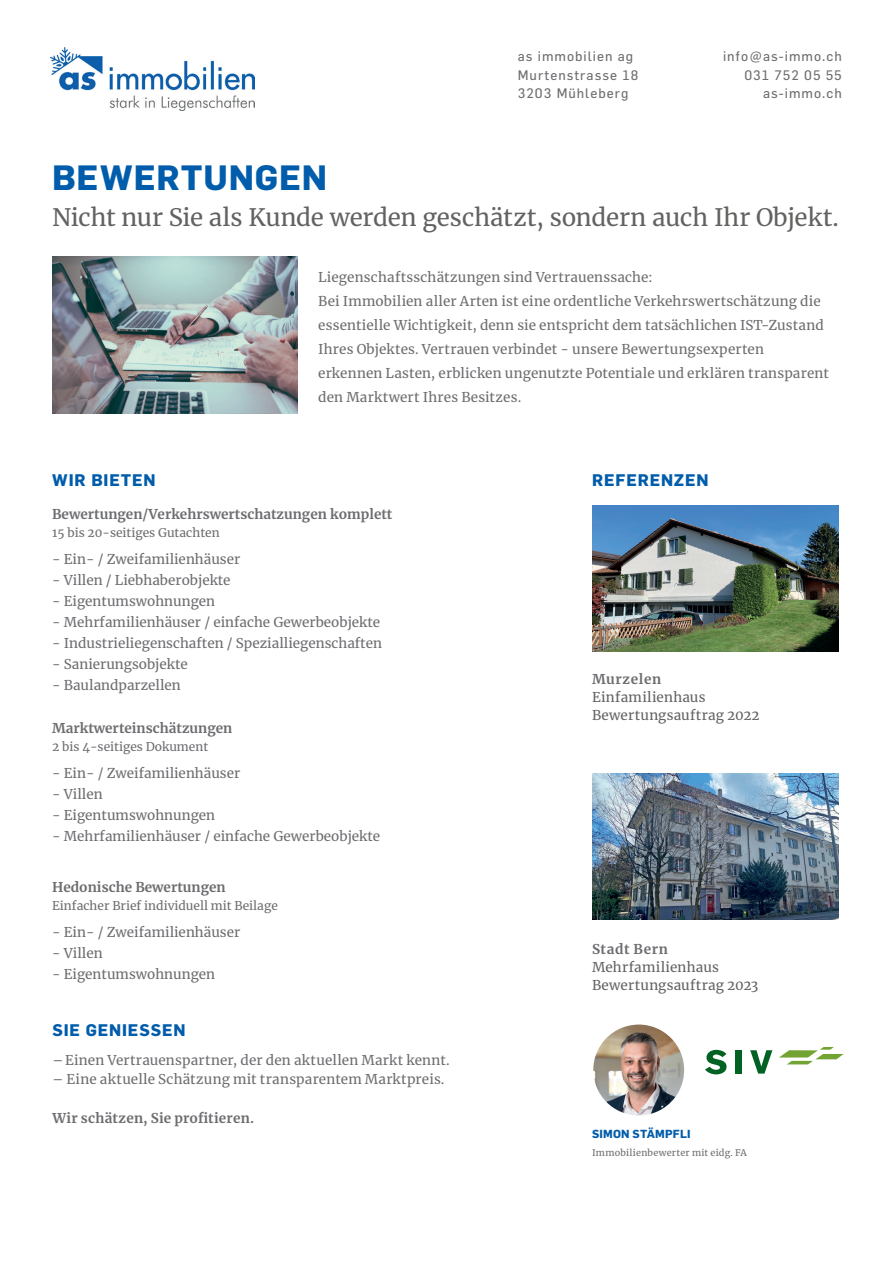
<style>
.page{position:relative;width:893px;height:1263px;background:#fff}
.page>*{position:absolute;margin:0;border:0;box-sizing:border-box;transform-origin:0 0}
.t1{font:700 34.5px "Flama";letter-spacing:.025em;color:#015dab}
.t2{font:24px "Merriweather";letter-spacing:-.005em;color:#626361}
.t3{font:700 16.5px "Flama";letter-spacing:.05em;color:#015dab}
.t4{font:13.5px/24px "Merriweather";color:#6c6d70}
.t5{font:700 13.5px "Merriweather";color:#6c6d70}
.t6{font:13.5px/18.3px "Flama";letter-spacing:.075em;color:#6c6d70}
.t7{font:13.5px/18px "Merriweather";letter-spacing:.015em;color:#626361}
.t8{font:700 13.5px "Merriweather";letter-spacing:.045em;color:#6c6d70}
.t9{font:700 13.5px "Merriweather";letter-spacing:.05em;color:#6c6d70}
.t10{font:12px "Merriweather";color:#6c6d70}
.t11{font:700 11.55px "Flama";letter-spacing:.015em;color:#015dab}
.t12{font:9.15px "Merriweather";letter-spacing:.02em;color:#6c6d70}
</style>
<div class="page">
<img style="left:52px;top:256px;width:245px;height:158px">
<img style="left:592px;top:774px;width:247px;height:145px">
<img style="left:592px;top:506px;width:247px;height:145px">
<svg style="left:779px;top:1047px;width:65px;height:17px"></svg>
<svg style="left:750px;top:1050px;width:22px;height:23px"></svg>
<div style="left:735px;top:1050px;width:6px;height:23px;background:#016224"></div>
<svg style="left:705px;top:1050px;width:21px;height:24px"></svg>
<img style="left:51px;top:47px;width:203px;height:63px">
<img style="left:593px;top:1024px;width:91px;height:91px;border-radius:45px">
<p class="t6" style="left:518px;top:47px;width:122px">as immobilien ag<br>Murtenstrasse 18<br>3203 Mühleberg</p>
<p class="t6" style="left:723px;top:47px;width:120px;text-align:right">info@as-immo.ch<br>031 752 05 55 as-immo.ch</p>
<h1 class="t1" style="left:52px;top:157px;width:276px">BEWERTUNGEN</h1>
<h2 class="t2" style="left:52px;top:201px;width:788px">Nicht nur Sie als Kunde werden geschätzt, sondern auch Ihr Objekt.</h2>
<p class="t4" style="left:318px;top:265px;width:512px">Liegenschaftsschätzungen sind Vertrauenssache:<br>Bei Immobilien aller Arten ist eine ordentliche Verkehrswertschätzung die essentielle Wichtigkeit, denn sie entspricht dem tatsächlichen IST-Zustand Ihres Objektes. Vertrauen verbindet - unsere Bewertungsexperten erkennen Lasten, erblicken ungenutzte Potentiale und erklären transparent den Marktwert Ihres Besitzes.</p>
<p class="t3" style="left:52px;top:470px;width:105px">WIR BIETEN</p>
<p class="t5" style="left:52px;top:504px;width:342px">Bewertungen/Verkehrswertschatzungen komplett</p>
<p class="t10" style="left:52px;top:524px;width:169px">15 bis 20-seitiges Gutachten</p>
<p class="t4" style="left:52px;top:546px;width:190px">- Ein- / Zweifamilienhäuser</p>
<p class="t4" style="left:52px;top:567px;width:180px">- Villen / Liebhaberobjekte</p>
<p class="t4" style="left:52px;top:588px;width:165px">- Eigentumswohnungen</p>
<p class="t4" style="left:52px;top:609px;width:330px">- Mehrfamilienhäuser / einfache Gewerbeobjekte</p>
<p class="t4" style="left:52px;top:630px;width:331px">- Industrieliegenschaften / Spezialliegenschaften</p>
<p class="t4" style="left:52px;top:651px;width:137px">- Sanierungsobjekte</p>
<p class="t4" style="left:52px;top:672px;width:130px">- Baulandparzellen</p>
<p class="t5" style="left:52px;top:719px;width:182px">Marktwerteinschätzungen</p>
<p class="t10" style="left:52px;top:739px;width:158px">2 bis 4-seitiges Dokument</p>
<p class="t4" style="left:52px;top:761px;width:190px">- Ein- / Zweifamilienhäuser</p>
<p class="t4" style="left:52px;top:782px;width:52px">- Villen</p>
<p class="t4" style="left:52px;top:803px;width:165px">- Eigentumswohnungen</p>
<p class="t4" style="left:52px;top:824px;width:330px">- Mehrfamilienhäuser / einfache Gewerbeobjekte</p>
<p class="t5" style="left:52px;top:878px;width:175px">Hedonische Bewertungen</p>
<p class="t10" style="left:52px;top:897px;width:227px">Einfacher Brief individuell mit Beilage</p>
<p class="t4" style="left:52px;top:920px;width:190px">- Ein- / Zweifamilienhäuser</p>
<p class="t4" style="left:52px;top:941px;width:52px">- Villen</p>
<p class="t4" style="left:52px;top:962px;width:165px">- Eigentumswohnungen</p>
<p class="t3" style="left:52px;top:1020px;width:135px">SIE GENIESSEN</p>
<p class="t4" style="left:52px;top:1047px;width:399px">–Einen Vertrauenspartner, der den aktuellen Markt kennt.</p>
<p class="t4" style="left:52px;top:1067px;width:394px">– Eine aktuelle Schätzung mit transparentem Marktpreis.</p>
<p class="t5" style="left:52px;top:1109px;width:203px">Wir schätzen, Sie profitieren.</p>
<p class="t3" style="left:592px;top:470px;width:118px">REFERENZEN</p>
<p class="t9" style="left:592px;top:670px;width:71px">Murzelen</p>
<p class="t7" style="left:592px;top:688px;width:169px">Einfamilienhaus<br>Bewertungsauftrag 2022</p>
<p class="t8" style="left:592px;top:940px;width:78px">Stadt Bern</p>
<p class="t7" style="left:592px;top:958px;width:168px">Mehrfamilienhaus<br>Bewertungsauftrag 2023</p>
<p class="t11" style="left:592px;top:1126px;width:100px">SIMON STÄMPFLI</p>
<p class="t12" style="left:592px;top:1146px;width:156px">Immobilienbewerter mit eidg. FA</p>
</div>
